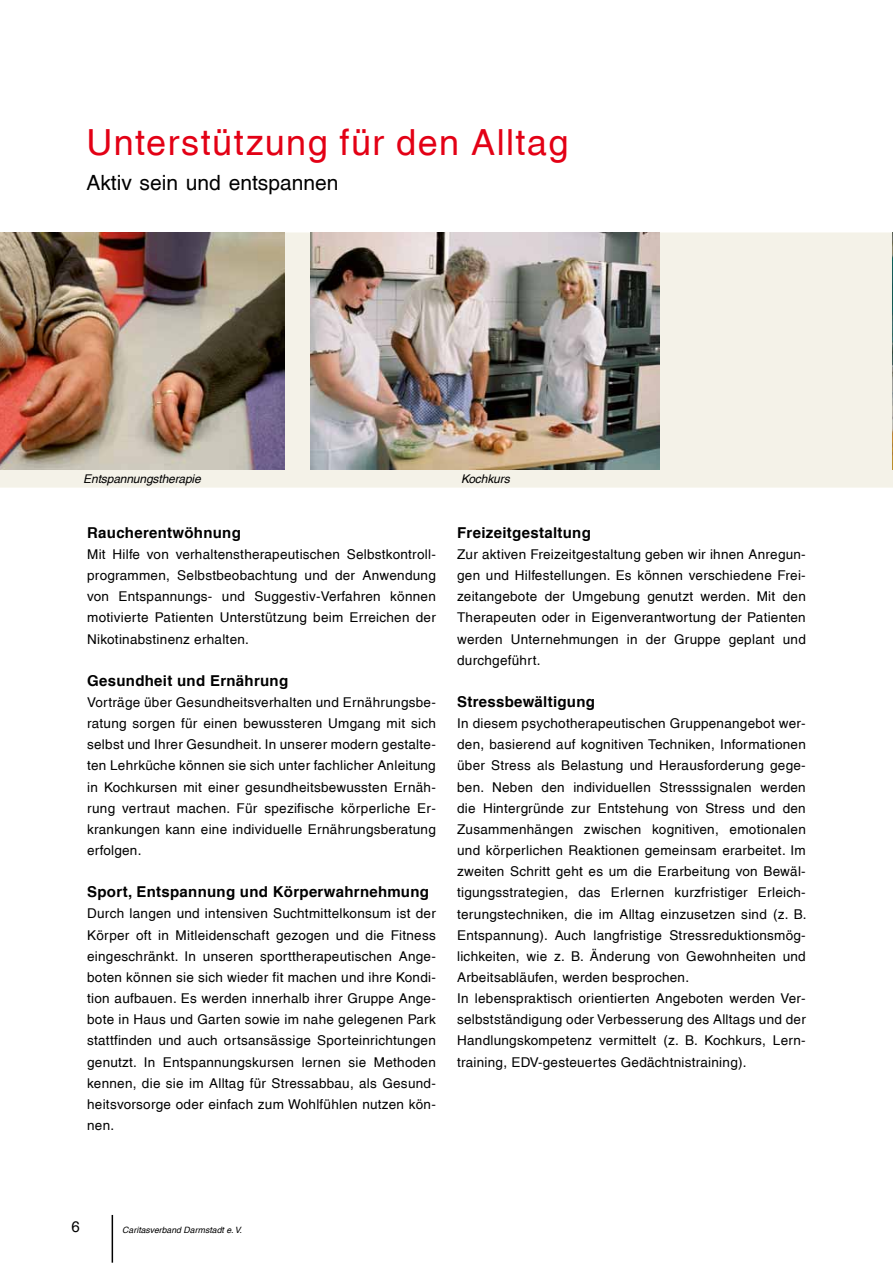
<style>
.page{position:relative;width:893px;height:1263px;background:#fff}
.page>*{position:absolute;margin:0;border:0;box-sizing:border-box;transform-origin:0 0}
.t1{font:36px "Helvetica";letter-spacing:.04em;color:#e30015}
.t2{font:21px "Helvetica";color:#000}
.t3{font:700 15px "Helvetica";letter-spacing:.02em;color:#000}
.t4{font:15px "Helvetica";color:#000}
.t5{font:13.5px/21.1px "Helvetica";letter-spacing:.02em;color:#000;text-align:justify}
.t6{font:italic 12px "Helvetica";letter-spacing:-.01em;color:#000}
.t7{font:italic 8.7px "Helvetica";color:#000}
</style>
<div class="page">
<hr style="left:112px;top:1215px;width:1px;height:48px;background:#000">
<div style="left:0;top:232px;width:892px;height:256px;background:#f4f2e8"></div>
<svg style="left:892px;top:469px;width:1px;height:19px"></svg>
<img style="left:0;top:232px;width:284px;height:237px">
<img style="left:311px;top:232px;width:349px;height:237px">
<img style="left:892px;top:232px;width:1px;height:237px">
<h1 class="t1" style="left:86px;top:122px;width:484px">Unterstützung für den Alltag</h1>
<h2 class="t2" style="left:86px;top:171px;width:254px">Aktiv sein und entspannen</h2>
<p class="t6" style="left:83px;top:472px;width:119px">Entspannungstherapie</p>
<p class="t6" style="left:461px;top:472px;width:50px">Kochkurs</p>
<p class="t3" style="left:87px;top:523px;width:155px">Raucherentwöhnung</p>
<p class="t5" style="left:87px;top:543px;width:350px">Mit Hilfe von verhaltenstherapeutischen Selbstkontroll&shy;programmen, Selbstbeobachtung und der Anwendung von Entspannungs- und Suggestiv-Verfahren können motivierte Patienten Unterstützung beim Erreichen der Nikotinabstinenz erhalten.</p>
<p class="t3" style="left:87px;top:671px;width:203px">Gesundheit und Ernährung</p>
<p class="t5" style="left:87px;top:692px;width:350px">Vorträge über Gesundheitsverhalten und Ernährungsbe&shy;ratung sorgen für einen bewussteren Umgang mit sich selbst und Ihrer Gesundheit. In unserer modern gestalte&shy;ten Lehrküche können sie sich unter fachlicher Anleitung in Kochkursen mit einer gesundheitsbewussten Ernäh&shy;rung vertraut machen. Für spezifische körperliche Er&shy;krankungen kann eine individuelle Ernährungsberatung erfolgen.</p>
<p class="t3" style="left:87px;top:883px;width:343px">Sport, Entspannung und Körperwahrnehmung</p>
<p class="t5" style="left:87px;top:903px;width:350px">Durch langen und intensiven Suchtmittelkonsum ist der Körper oft in Mitleidenschaft gezogen und die Fitness eingeschränkt. In unseren sporttherapeutischen Ange&shy;boten können sie sich wieder fit machen und ihre Kondi&shy;tion aufbauen. Es werden innerhalb ihrer Gruppe Ange&shy;bote in Haus und Garten sowie im nahe gelegenen Park stattfinden und auch ortsansässige Sporteinrichtungen genutzt. In Entspannungskursen lernen sie Methoden kennen, die sie im Alltag für Stressabbau, als Gesund&shy;heitsvorsorge oder einfach zum Wohlfühlen nutzen kön&shy;nen.</p>
<p class="t3" style="left:457px;top:523px;width:135px">Freizeitgestaltung</p>
<p class="t5" style="left:457px;top:543px;width:350px">Zur aktiven Freizeitgestaltung geben wir ihnen Anregun&shy;gen und Hilfestellungen. Es können verschiedene Frei&shy;zeitangebote der Umgebung genutzt werden. Mit den Therapeuten oder in Eigenverantwortung der Patienten werden Unternehmungen in der Gruppe geplant und durchgeführt.</p>
<p class="t3" style="left:457px;top:692px;width:139px">Stressbewältigung</p>
<p class="t5" style="left:457px;top:713px;width:351px;text-align:left">In diesem psychotherapeutischen Gruppenangebot wer&shy;den, basierend auf kognitiven Techniken, Informationen über Stress als Belastung und Herausforderung gege&shy;ben. Neben den individuellen Stresssignalen werden die Hintergründe zur Entstehung von Stress und den Zusammenhängen zwischen kognitiven, emotionalen und körperlichen Reaktionen gemeinsam erarbeitet. Im zweiten Schritt geht es um die Erarbeitung von Bewäl&shy;tigungsstrategien, das Erlernen kurzfristiger Erleich&shy;terungstechniken, die im Alltag einzusetzen sind (z. B.<br>Entspannung). Auch langfristige Stressreduktionsmög&shy;lichkeiten, wie z. B. Änderung von Gewohnheiten und Arbeitsabläufen, werden besprochen.<br>In lebenspraktisch orientierten Angeboten werden Ver&shy;selbstständigung oder Verbesserung des Alltags und der Handlungskompetenz vermittelt (z. B. Kochkurs, Lern&shy;training, EDV-gesteuertes Gedächtnistraining).</p>
<p class="t4" style="left:71px;top:1218px;width:10px">6</p>
<p class="t7" style="left:122px;top:1224px;width:121px">Caritasverband Darmstadt e. V.</p>
</div>
